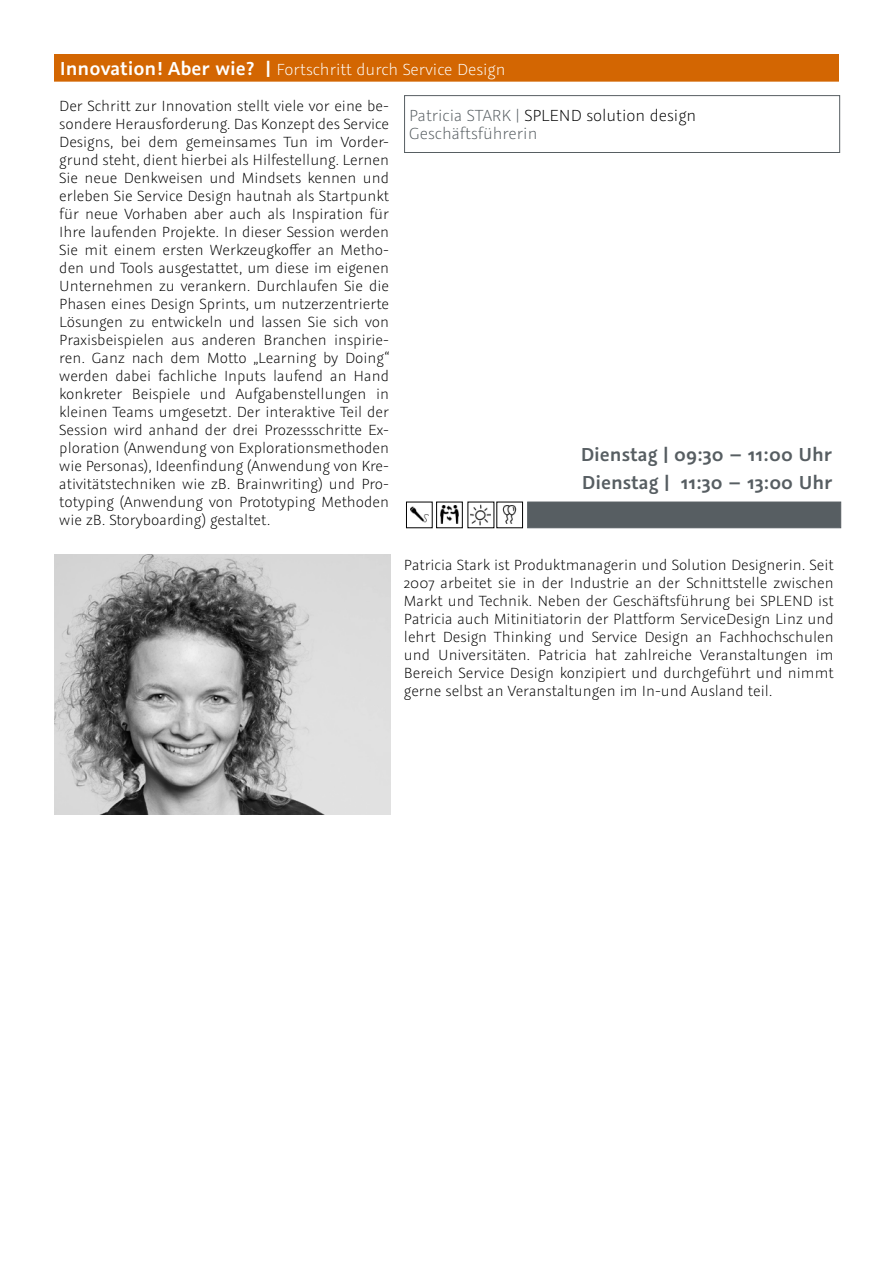
<style>
.page{position:relative;width:893px;height:1263px;background:#fff}
.page>*{position:absolute;margin:0;border:0;box-sizing:border-box;transform-origin:0 0}
.t1{font:600 21px/27.6px "Graublau Sans";color:#575e62}
.t2{font:300 18px/18px "Graublau Sans";color:#575e62}
.t3{font:300 18px "Graublau Sans";color:#fff}
.t4{font:300 16.5px/18px "Graublau Sans";color:#000;text-align:justify}
.s1{font-weight:600;font-size:21px}
.s2{color:#000}
</style>
<div class="page">
<div style="left:404px;top:95px;width:436px;height:58px;border:1px solid #575e62"></div>
<div style="left:55px;top:55px;width:783px;height:26px;background:#d36602"></div>
<div style="left:54px;top:54px;width:785px;height:28px;border:2px solid #d36602"></div>
<div style="left:527px;top:502px;width:314px;height:26px;background:#575e62"></div>
<img style="left:440px;top:506px;width:18px;height:18px">
<div style="left:436px;top:502px;width:27px;height:26px;border:1px solid #000"></div>
<img style="left:502px;top:506px;width:15px;height:18px">
<img style="left:410px;top:506px;width:18px;height:17px">
<img style="left:470px;top:505px;width:20px;height:20px">
<img style="left:54px;top:555px;width:337px;height:259px">
<p class="t3" style="left:60px;top:59px;width:447px"><span class="s1">Innovation! Aber wie? |</span> Fortschritt durch Service Design</p>
<p class="t4" style="left:59px;top:96px;width:331px">Der Schritt zur Innovation stellt viele vor eine be&shy;sondere Herausforderung. Das Konzept des Service Designs, bei dem gemeinsames Tun im Vorder&shy;grund steht, dient hierbei als Hilfestellung. Lernen Sie neue Denkweisen und Mindsets kennen und erleben Sie Service Design hautnah als Startpunkt für neue Vorhaben aber auch als Inspiration für Ihre laufenden Projekte. In dieser Session werden Sie mit einem ersten Werkzeugkoffer an Metho&shy;den und Tools ausgestattet, um diese im eigenen Unternehmen zu verankern. Durchlaufen Sie die Phasen eines Design Sprints, um nutzerzentrierte Lösungen zu entwickeln und lassen Sie sich von Praxisbeispielen aus anderen Branchen inspirie&shy;ren. Ganz nach dem Motto „Learning by Doing“ werden dabei fachliche Inputs laufend an Hand konkreter Beispiele und Aufgabenstellungen in kleinen Teams umgesetzt. Der interaktive Teil der Session wird anhand der drei Prozessschritte Ex&shy;ploration (Anwendung von Explorationsmethoden wie Personas), Ideenfindung (Anwendung von Kre&shy;ativitätstechniken wie zB. Brainwriting) und Pro&shy;totyping (Anwendung von Prototyping Methoden wie zB. Storyboarding) gestaltet.</p>
<p class="t2" style="left:409px;top:106px;width:289px">Patricia STARK | <span class="s2">SPLEND solution design<br></span>Geschäftsführerin</p>
<p class="t1" style="left:581px;top:441px;width:253px">Dienstag | 09:30 – 11:00 Uhr<br>Dienstag | 11:30 – 13:00 Uhr</p>
<p class="t4" style="left:404px;top:556px;width:431px">Patricia Stark ist Produktmanagerin und Solution Designerin. Seit 2007 arbeitet sie in der Industrie an der Schnittstelle zwischen Markt und Technik. Neben der Geschäftsführung bei SPLEND ist Patricia auch Mitinitiatorin der Plattform ServiceDesign Linz und lehrt Design Thinking und Service Design an Fachhochschulen und Universitäten. Patricia hat zahlreiche Veranstaltungen im Bereich Service Design konzipiert und durchgeführt und nimmt gerne selbst an Veranstaltungen im In-und Ausland teil.</p>
</div>
